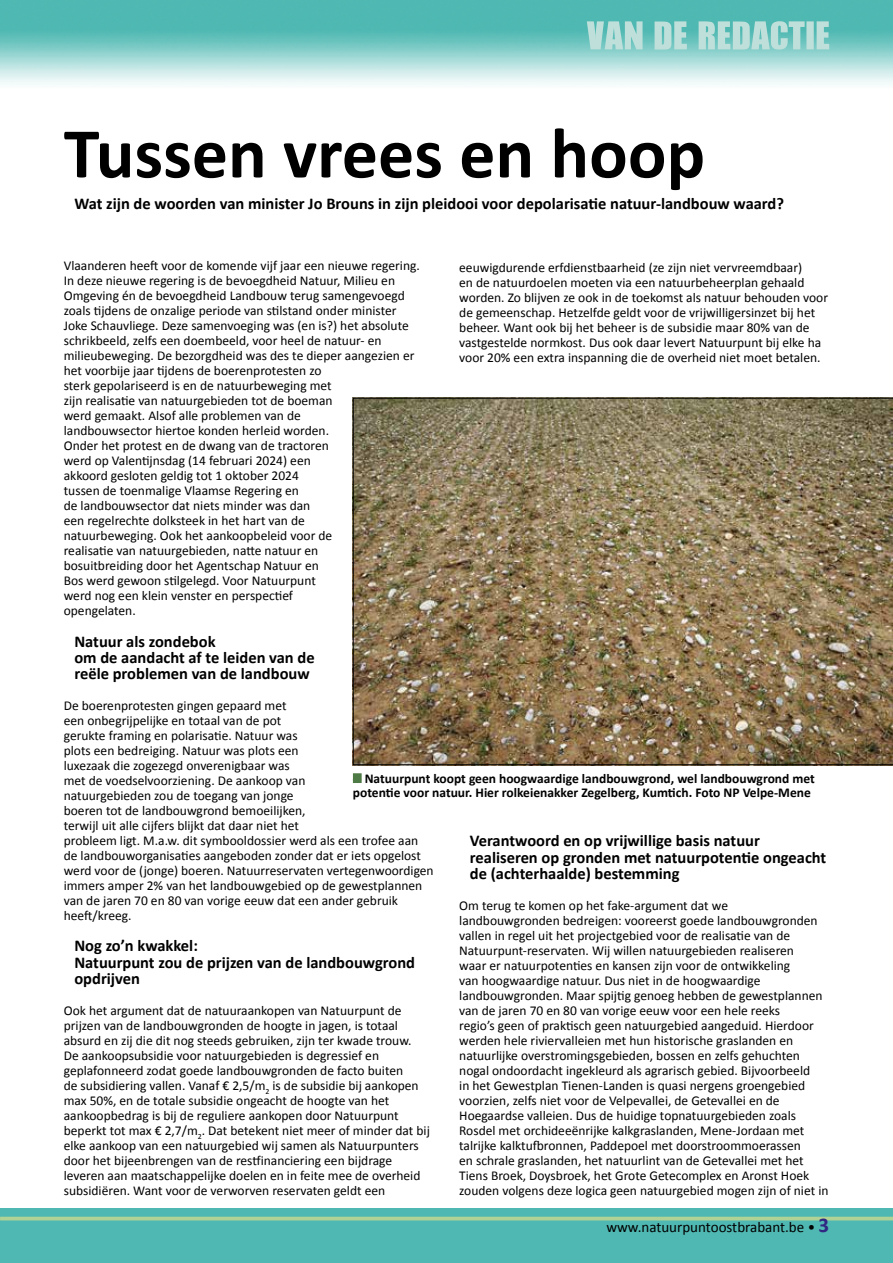
<style>
.page{position:relative;width:893px;height:1263px;background:#fff}
.page>*{position:absolute;margin:0;border:0;box-sizing:border-box;transform-origin:0 0}
.t1{font:700 72px "Calibri";color:#000}
.t2{font:700 16.5px/16.2px "Calibri";color:#000}
.t3{font:15px "Calibri";color:#000}
.t4{font:13.5px/15px "Calibri";color:#000}
.t5{font:700 13.5px/14.2px "Calibri";color:#000}
.s1{color:#4e7b45}
.s2{font-weight:700;font-size:21px;color:#312783}
</style>
<div class="page">
<img style="left:0;top:0;width:893px;height:85px">
<div style="left:0;top:1209px;width:893px;height:54px;background:#4fb8b2"></div>
<hr style="left:0;top:1217px;width:893px;height:3px;background:#b0d395">
<img style="left:353px;top:398px;width:540px;height:367px">
<div style="left:353px;top:773px;width:9px;height:10px;background:#4e7b45"></div>
<svg style="left:587px;top:21px;width:242px;height:29px;background:#9cd3cd"></svg>
<h1 class="t1" style="left:64px;top:109px;width:643px">Tussen vrees en hoop</h1>
<p class="t2" style="left:74px;top:194px;width:711px">Wat zijn de woorden van minister Jo Brouns in zijn pleidooi voor depolarisatie natuur-landbouw waard?</p>
<p class="t4" style="left:64px;top:258px;width:358px">Vlaanderen heeft voor de komende vijf jaar een nieuwe regering.<br>In deze nieuwe regering is de bevoegdheid Natuur, Milieu en Omgeving én de bevoegdheid Landbouw terug samengevoegd zoals tijdens de onzalige periode van stilstand onder minister Joke Schauvliege. Deze samenvoeging was (en is?) het absolute schrikbeeld, zelfs een doembeeld, voor heel de natuur- en milieubeweging. De bezorgdheid was des te dieper aangezien er het voorbije jaar tijdens de boerenprotesten zo<br>sterk gepolariseerd is en de natuurbeweging met<br>zijn realisatie van natuurgebieden tot de boeman<br>werd gemaakt. Alsof alle problemen van de<br>landbouwsector hiertoe konden herleid worden.<br>Onder het protest en de dwang van de tractoren<br>werd op Valentijnsdag (14 februari 2024) een<br>akkoord gesloten geldig tot 1 oktober 2024<br>tussen de toenmalige Vlaamse Regering en<br>de landbouwsector dat niets minder was dan<br>een regelrechte dolksteek in het hart van de<br>natuurbeweging. Ook het aankoopbeleid voor de<br>realisatie van natuurgebieden, natte natuur en<br>bosuitbreiding door het Agentschap Natuur en<br>Bos werd gewoon stilgelegd. Voor Natuurpunt<br>werd nog een klein venster en perspectief<br>opengelaten.</p>
<p class="t2" style="left:74px;top:632px;width:242px">Natuur als zondebok<br>om de aandacht af te leiden van de reële problemen van de landbouw</p>
<p class="t4" style="left:64px;top:697px;width:371px">De boerenprotesten gingen gepaard met<br>een onbegrijpelijke en totaal van de pot<br>gerukte framing en polarisatie. Natuur was<br>plots een bedreiging. Natuur was plots een<br>luxezaak die zogezegd onverenigbaar was<br>met de voedselvoorziening. De aankoop van<br>natuurgebieden zou de toegang van jonge<br>boeren tot de landbouwgrond bemoeilijken,<br>terwijl uit alle cijfers blijkt dat daar niet het<br>probleem ligt. M.a.w. dit symbooldossier werd als een trofee aan de landbouworganisaties aangeboden zonder dat er iets opgelost werd voor de (jonge) boeren. Natuurreservaten vertegenwoordigen immers amper 2% van het landbouwgebied op de gewestplannen van de jaren 70 en 80 van vorige eeuw dat een ander gebruik heeft/kreeg.</p>
<p class="t2" style="left:74px;top:937px;width:342px">Nog zo’n kwakkel:<br>Natuurpunt zou de prijzen van de landbouwgrond opdrijven</p>
<p class="t4" style="left:64px;top:1002px;width:368px">Ook het argument dat de natuuraankopen van Natuurpunt de prijzen van de landbouwgronden de hoogte in jagen, is totaal absurd en zij die dit nog steeds gebruiken, zijn ter kwade trouw.<br>De aankoopsubsidie voor natuurgebieden is degressief en geplafonneerd zodat goede landbouwgronden de facto buiten<br>de subsidiering vallen. Vanaf € 2,5/m<sub>2</sub> is de subsidie bij aankopen max 50%, en de totale subsidie ongeacht de hoogte van het aankoopbedrag is bij de reguliere aankopen door Natuurpunt beperkt tot max € 2,7/m<sub>2</sub>. Dat betekent niet meer of minder dat bij elke aankoop van een natuurgebied wij samen als Natuurpunters door het bijeenbrengen van de restfinanciering een bijdrage leveren aan maatschappelijke doelen en in feite mee de overheid subsidiëren. Want voor de verworven reservaten geldt een</p>
<p class="t4" style="left:459px;top:259px;width:370px">eeuwigdurende erfdienstbaarheid (ze zijn niet vervreemdbaar)<br>en de natuurdoelen moeten via een natuurbeheerplan gehaald worden. Zo blijven ze ook in de toekomst als natuur behouden voor de gemeenschap. Hetzelfde geldt voor de vrijwilligersinzet bij het beheer. Want ook bij het beheer is de subsidie maar 80% van de vastgestelde normkost. Dus ook daar levert Natuurpunt bij elke ha voor 20% een extra inspanning die de overheid niet moet betalen.</p>
<p class="t5" style="left:353px;top:770px;width:463px"><span class="s1">--</span> Natuurpunt koopt geen hoogwaardige landbouwgrond, wel landbouwgrond met potentie voor natuur. Hier rolkeienakker Zegelberg, Kumtich. Foto NP Velpe-Mene</p>
<p class="t2" style="left:470px;top:832px;width:358px">Verantwoord en op vrijwillige basis natuur realiseren op gronden met natuurpotentie ongeacht de (achterhaalde) bestemming</p>
<p class="t4" style="left:459px;top:897px;width:371px">Om terug te komen op het fake-argument dat we landbouwgronden bedreigen: vooreerst goede landbouwgronden vallen in regel uit het projectgebied voor de realisatie van de Natuurpunt-reservaten. Wij willen natuurgebieden realiseren<br>waar er natuurpotenties en kansen zijn voor de ontwikkeling<br>van hoogwaardige natuur. Dus niet in de hoogwaardige landbouwgronden. Maar spijtig genoeg hebben de gewestplannen van de jaren 70 en 80 van vorige eeuw voor een hele reeks<br>regio’s geen of praktisch geen natuurgebied aangeduid. Hierdoor werden hele riviervalleien met hun historische graslanden en natuurlijke overstromingsgebieden, bossen en zelfs gehuchten nogal ondoordacht ingekleurd als agrarisch gebied. Bijvoorbeeld<br>in het Gewestplan Tienen-Landen is quasi nergens groengebied voorzien, zelfs niet voor de Velpevallei, de Getevallei en de Hoegaardse valleien. Dus de huidige topnatuurgebieden zoals Rosdel met orchideeënrijke kalkgraslanden, Mene-Jordaan met talrijke kalktufbronnen, Paddepoel met doorstroommoerassen<br>en schrale graslanden, het natuurlint van de Getevallei met het Tiens Broek, Doysbroek, het Grote Getecomplex en Aronst Hoek zouden volgens deze logica geen natuurgebied mogen zijn of niet in</p>
<p class="t3" style="left:606px;top:1218px;width:224px">www.natuurpuntoostbrabant.be • <span class="s2">3</span></p>
</div>
